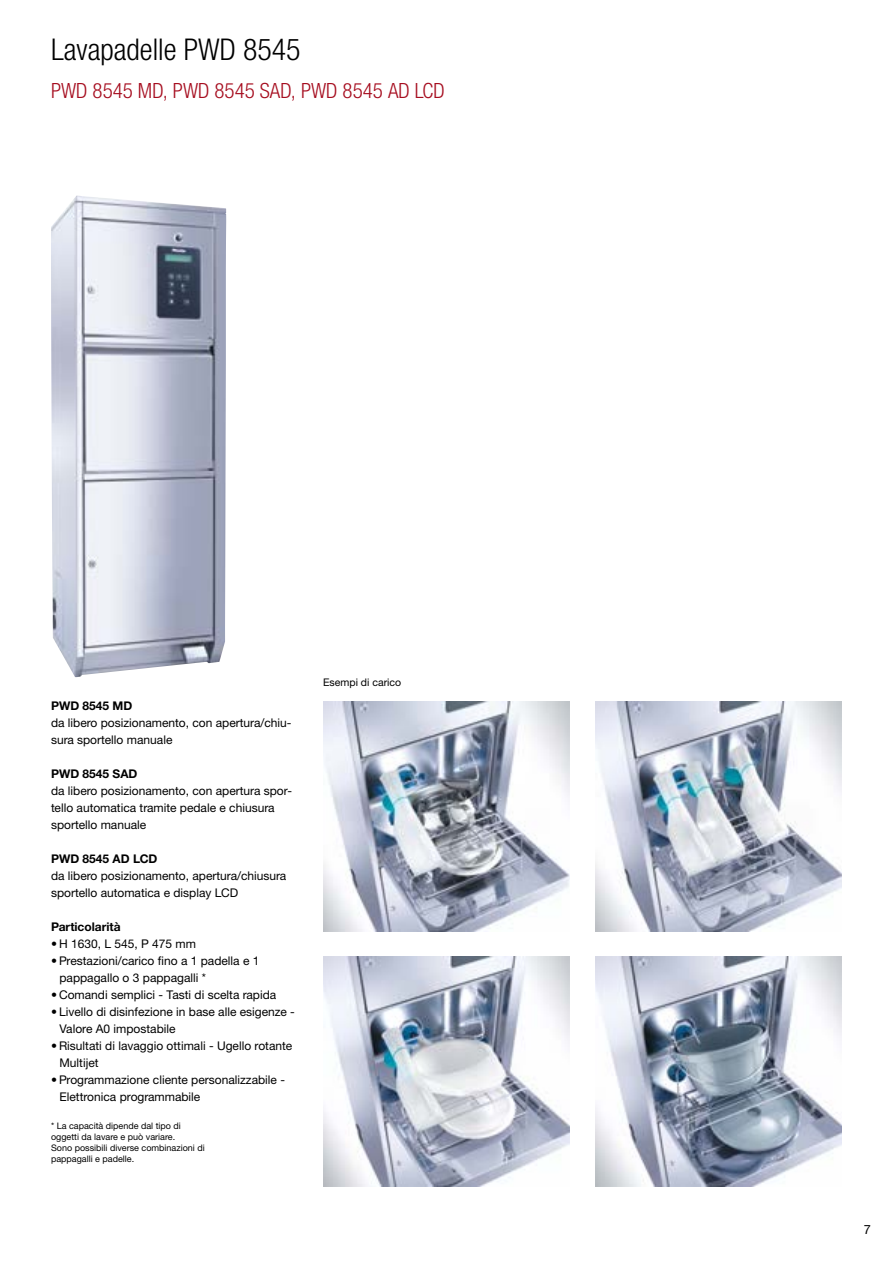
<style>
.page{position:relative;width:893px;height:1263px;background:#fff}
.page>*{position:absolute;margin:0;border:0;box-sizing:border-box;transform-origin:0 0}
.t1{font:300 condensed 30px "Helvetica Neue LTW1 G";color:#000}
.t2{font:300 condensed 21px "Helvetica Neue LTW1 G";color:#a60d1f}
.t3{font:12.75px "Helvetica Neue LTW1 G";color:#000}
.t4{font:12px/17px "Helvetica Neue LTW1 G";color:#000}
.t5{font:700 12px "Helvetica Neue LTW1 G";color:#000}
.t6{font:10.5px "Helvetica Neue LTW1 G";color:#000}
.t7{font:9px/10.8px "Helvetica Neue LTW1 G";color:#000}
</style>
<div class="page">
<img style="left:51px;top:196px;width:175px;height:481px">
<img style="left:323px;top:702px;width:247px;height:229px">
<img style="left:323px;top:957px;width:247px;height:229px">
<img style="left:595px;top:702px;width:247px;height:229px">
<img style="left:595px;top:957px;width:247px;height:229px">
<h1 class="t1" style="left:51px;top:32px;width:251px">Lavapadelle PWD 8545</h1>
<h2 class="t2" style="left:51px;top:78px;width:395px">PWD 8545 MD, PWD 8545 SAD, PWD 8545 AD LCD</h2>
<p class="t5" style="left:51px;top:698px;width:83px">PWD 8545 MD</p>
<p class="t4" style="left:51px;top:714px;width:242px">da libero posizionamento, con apertura/chiu&shy;sura sportello manuale</p>
<p class="t5" style="left:51px;top:766px;width:88px">PWD 8545 SAD</p>
<p class="t4" style="left:51px;top:782px;width:243px">da libero posizionamento, con apertura spor&shy;tello automatica tramite pedale e chiusura sportello manuale</p>
<p class="t5" style="left:51px;top:851px;width:108px">PWD 8545 AD LCD</p>
<p class="t4" style="left:51px;top:867px;width:237px">da libero posizionamento, apertura/chiusura sportello automatica e display LCD</p>
<p class="t5" style="left:51px;top:919px;width:71px">Particolarità</p>
<p class="t4" style="left:51px;top:935px;width:146px">• H 1630, L 545, P 475 mm</p>
<p class="t4" style="left:60px;top:952px;width:201px;text-indent:-9px">• Prestazioni/carico fino a 1 padella e 1 pappagallo o 3 pappagalli *</p>
<p class="t4" style="left:51px;top:986px;width:227px">• Comandi semplici - Tasti di scelta rapida</p>
<p class="t4" style="left:60px;top:1003px;width:236px;text-indent:-9px">• Livello di disinfezione in base alle esigenze -<br>Valore A0 impostabile</p>
<p class="t4" style="left:60px;top:1037px;width:234px;text-indent:-9px">• Risultati di lavaggio ottimali - Ugello rotante<br>Multijet</p>
<p class="t4" style="left:60px;top:1071px;width:226px;text-indent:-9px">• Programmazione cliente personalizzabile -<br>Elettronica programmabile</p>
<p class="t7" style="left:51px;top:1120px;width:155px">* La capacità dipende dal tipo di oggetti da lavare e può variare.<br>Sono possibili diverse combinazioni di pappagalli e padelle.</p>
<p class="t6" style="left:323px;top:676px;width:79px">Esempi di carico</p>
<p class="t3" style="left:864px;top:1221px;width:9px">7</p>
</div>
